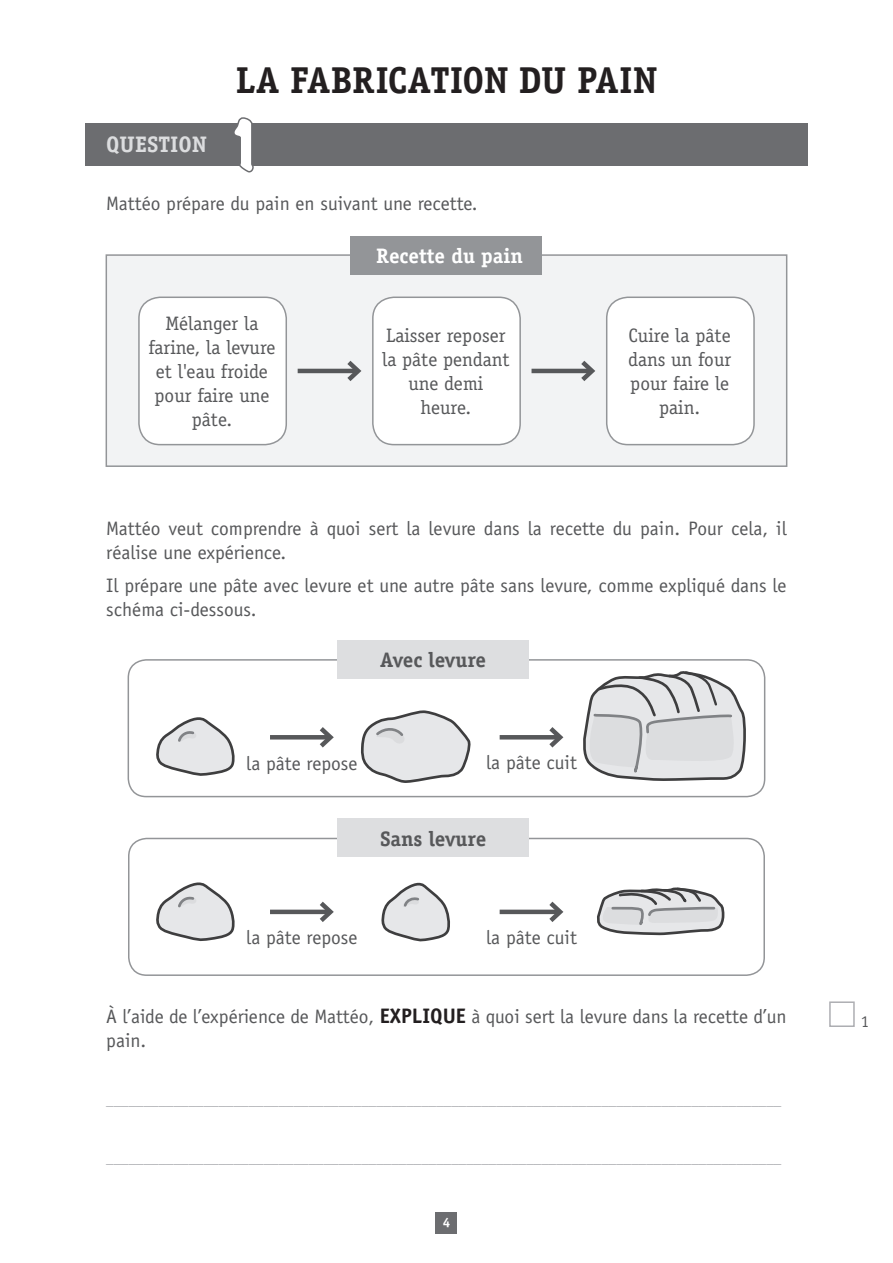
<style>
.page{position:relative;width:893px;height:1263px;background:#fff}
.page>*{position:absolute;margin:0;border:0;box-sizing:border-box;transform-origin:0 0}
.t1{font:expanded 60px "Marker Felt";color:#fff}
.t2{font:700 37.5px "Officina Serif";letter-spacing:-.01em;color:#231f20}
.t3{font:700 22.5px "Officina Serif";color:#dcdddf}
.t4{font:700 21px "Officina Serif";letter-spacing:-.02em;color:#57585a}
.t5{font:700 21px "Officina Serif";color:#fff}
.t6{font:19.5px/24px "Officina Sans";color:#57585a}
.t7{font:19.5px/24px "Officina Serif";color:#57585a;text-align:center}
.t8{font:16.5px "Officina Serif";color:#57585a}
.t9{font:15px "Officina Sans";color:#a8a9ad}
.t10{font:700 13.5px "Officina Serif";color:#fff}
.s1{font-weight:700;font-size:21px;color:#231f20}
</style>
<div class="page">
<div style="left:829px;top:1001px;width:26px;height:26px;border:2px solid #adaeb2"></div>
<div style="left:436px;top:1212px;width:21px;height:21px;background:#6c6d70"></div>
<div style="left:85px;top:123px;width:723px;height:43px;background:#6c6d70"></div>
<svg style="left:237px;top:117px;width:17px;height:56px"></svg>
<div style="left:106px;top:254px;width:681px;height:213px;background:#f2f3f4;border:2px solid #939598"></div>
<div style="left:139px;top:297px;width:147px;height:148px;background:#fff;border-radius:21px"></div>
<div style="left:138px;top:297px;width:149px;height:148px;border:2px solid #939598;border-radius:21px"></div>
<div style="left:373px;top:297px;width:147px;height:148px;background:#fff;border-radius:21px"></div>
<div style="left:372px;top:297px;width:149px;height:148px;border:2px solid #939598;border-radius:21px"></div>
<div style="left:607px;top:297px;width:147px;height:148px;background:#fff;border-radius:21px"></div>
<div style="left:606px;top:297px;width:149px;height:148px;border:2px solid #939598;border-radius:21px"></div>
<hr style="left:298px;top:369px;width:60px;height:4px;background:#57585a">
<svg style="left:343px;top:360px;width:19px;height:21px"></svg>
<hr style="left:531px;top:369px;width:61px;height:4px;background:#57585a">
<svg style="left:576px;top:360px;width:19px;height:21px"></svg>
<div style="left:351px;top:236px;width:191px;height:38px;background:#939598"></div>
<svg style="left:361px;top:710px;width:110px;height:73px"></svg>
<svg style="left:156px;top:717px;width:79px;height:59px"></svg>
<svg style="left:583px;top:671px;width:163px;height:110px;background:#d2d3d5"></svg>
<div style="left:128px;top:659px;width:637px;height:138px;border:2px solid #939598;border-radius:18px"></div>
<svg style="left:381px;top:882px;width:69px;height:60px"></svg>
<svg style="left:156px;top:882px;width:79px;height:60px"></svg>
<svg style="left:597px;top:887px;width:128px;height:49px"></svg>
<div style="left:128px;top:838px;width:637px;height:138px;border:2px solid #939598;border-radius:18px"></div>
<hr style="left:270px;top:735px;width:60px;height:4px;background:#57585a">
<svg style="left:315px;top:727px;width:19px;height:21px"></svg>
<hr style="left:270px;top:910px;width:60px;height:4px;background:#57585a">
<svg style="left:315px;top:901px;width:19px;height:21px"></svg>
<hr style="left:500px;top:735px;width:60px;height:4px;background:#57585a">
<svg style="left:544px;top:727px;width:20px;height:21px"></svg>
<hr style="left:500px;top:910px;width:60px;height:4px;background:#57585a">
<svg style="left:544px;top:901px;width:20px;height:21px"></svg>
<div style="left:337px;top:640px;width:192px;height:38px;background:#dddee0"></div>
<div style="left:337px;top:819px;width:192px;height:38px;background:#dddee0"></div>
<p class="t3" style="left:106px;top:130px;width:102px">question</p>
<h2 class="t2" style="left:236px;top:57px;width:423px">La Fabrication du pain</h2>
<h1 class="t1" style="left:225px;top:98px;width:40px">1</h1>
<p class="t6" style="left:106px;top:192px;width:373px">Mattéo prépare du pain en suivant une recette.</p>
<p class="t7" style="left:148px;top:312px;width:129px">Mélanger la farine, la levure et l'eau froide pour faire une pâte.</p>
<p class="t5" style="left:376px;top:243px;width:148px">Recette du pain</p>
<p class="t7" style="left:382px;top:324px;width:129px">Laisser reposer la pâte pendant une demi heure.</p>
<p class="t7" style="left:628px;top:324px;width:105px">Cuire la pâte dans un four pour faire le pain.</p>
<p class="t6" style="left:106px;top:517px;width:682px">Mattéo veut comprendre à quoi sert la levure dans la recette du pain. Pour cela, il réalise une expérience.</p>
<p class="t6" style="left:106px;top:573px;width:682px">Il prépare une pâte avec levure et une autre pâte sans levure, comme expliqué dans le schéma ci-dessous.</p>
<p class="t4" style="left:380px;top:647px;width:107px">Avec levure</p>
<p class="t6" style="left:246px;top:751px;width:113px">la pâte repose</p>
<p class="t6" style="left:486px;top:750px;width:92px">la pâte cuit</p>
<p class="t4" style="left:380px;top:826px;width:108px">Sans levure</p>
<p class="t6" style="left:246px;top:926px;width:113px">la pâte repose</p>
<p class="t6" style="left:486px;top:925px;width:92px">la pâte cuit</p>
<p class="t6" style="left:106px;top:1004px;width:682px">À l’aide de l’expérience de Mattéo, <span class="s1">EXPLIQUE</span> à quoi sert la levure dans la recette d’un pain.</p>
<p class="t9" style="left:106px;top:1091px;width:676px">__________________________________________________________________________________________</p>
<p class="t9" style="left:106px;top:1149px;width:676px">__________________________________________________________________________________________</p>
<p class="t10" style="left:443px;top:1214px;width:9px">4</p>
<p class="t8" style="left:861px;top:1012px;width:10px">1</p>
</div>
